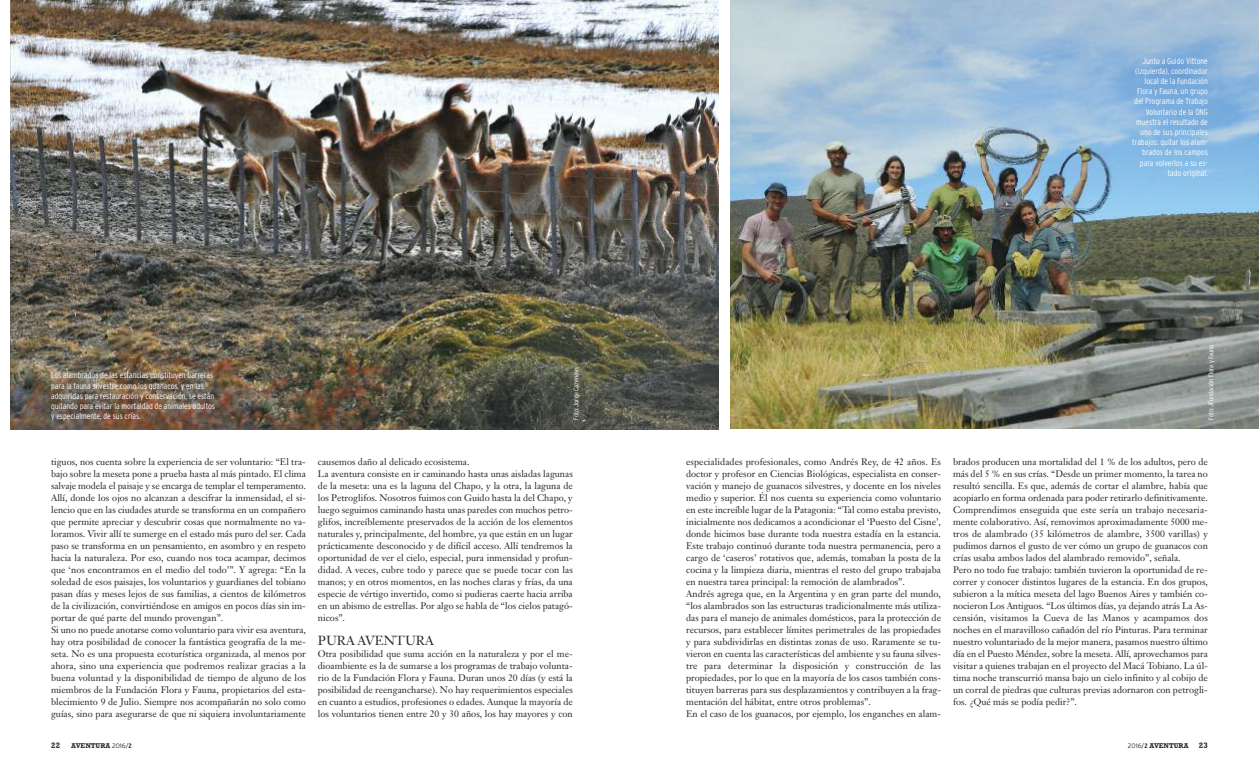
<style>
.page{position:relative;width:1259px;height:780px;background:#fff}
.page>*{position:absolute;margin:0;border:0;box-sizing:border-box;transform-origin:0 0}
.t1{font:13px "Janson Text Roman SC";color:#272627}
.t2{font:9.4px/12px "Janson Text";color:#272627}
.t3{font:300 condensed 8.5px/10.2px "Interstate";color:#fff}
.t4{font:700 8px "Rockwell";color:#272627}
.t5{font:300 condensed 7px "Interstate";letter-spacing:-.005em;color:#fff}
.t6{font:700 7px "Rockwell";color:#272627}
.s1{font-family:"Interstate";font-weight:300;font-size:6.5px}
.s2{font-family:"Interstate";font-stretch:condensed;font-size:6.5px}
</style>
<div class="page">
<img style="left:11px;top:0;width:707px;height:429px">
<img style="left:730px;top:0;width:529px;height:428px">
<p class="t3" style="left:51px;top:370px;width:165px">Los alambrados de las estancias constituyen barreras para la fauna silvestre como los guanacos, y en las adquiridas para restauración y conservación, se están quitando para evitar la mortaldad de animales adultos y especialmente, de sus crías.</p>
<p class="t5" style="left:572px;top:420px;width:55px;rotate:-90deg">Foto: Jorge Cazenave.</p>
<p class="t2" style="left:51px;top:456px;width:256px">tiguos, nos cuenta sobre la experiencia de ser voluntario: “El tra&shy;bajo sobre la meseta pone a prueba hasta al más pintado. El clima salvaje modela el paisaje y se encarga de templar el temperamento.<br>Allí, donde los ojos no alcanzan a descifrar la inmensidad, el si&shy;lencio que en las ciudades aturde se transforma en un compañero que permite apreciar y descubrir cosas que normalmente no va&shy;loramos. Vivir allí te sumerge en el estado más puro del ser. Cada paso se transforma en un pensamiento, en asombro y en respeto hacia la naturaleza. Por eso, cuando nos toca acampar, decimos que ‘nos encontramos en el medio del todo’”. Y agrega: “En la soledad de esos paisajes, los voluntarios y guardianes del tobiano pasan días y meses lejos de sus familias, a cientos de kilómetros de la civilización, convirtiéndose en amigos en pocos días sin im&shy;portar de qué parte del mundo provengan”.<br>Si uno no puede anotarse como voluntario para vivir esa aventura, hay otra posibilidad de conocer la fantástica geografía de la me&shy;seta. No es una propuesta ecoturística organizada, al menos por ahora, sino una experiencia que podremos realizar gracias a la buena voluntad y la disponibilidad de tiempo de alguno de los miembros de la Fundación Flora y Fauna, propietarios del esta&shy;blecimiento 9 de Julio. Siempre nos acompañarán no solo como guías, sino para asegurarse de que ni siquiera involuntariamente</p>
<p class="t2" style="left:318px;top:456px;width:256px">causemos daño al delicado ecosistema.<br>La aventura consiste en ir caminando hasta unas aisladas lagunas de la meseta: una es la laguna del Chapo, y la otra, la laguna de los Petroglifos. Nosotros fuimos con Guido hasta la del Chapo, y luego seguimos caminando hasta unas paredes con muchos petro&shy;glifos, increíblemente preservados de la acción de los elementos naturales y, principalmente, del hombre, ya que están en un lugar prácticamente desconocido y de difícil acceso. Allí tendremos la oportunidad de ver el cielo, especial, pura inmensidad y profun&shy;didad. A veces, cubre todo y parece que se puede tocar con las manos; y en otros momentos, en las noches claras y frías, da una especie de vértigo invertido, como si pudieras caerte hacia arriba en un abismo de estrellas. Por algo se habla de “los cielos patagó&shy;nicos”.</p>
<h1 class="t1" style="left:318px;top:635px;width:117px">PURA AVENTURA</h1>
<p class="t2" style="left:318px;top:648px;width:256px;text-align:justify">Otra posibilidad que suma acción en la naturaleza y por el me&shy;dioambiente es la de sumarse a los programas de trabajo volunta&shy;rio de la Fundación Flora y Fauna. Duran unos 20 días (y está la posibilidad de reengancharse). No hay requerimientos especiales en cuanto a estudios, profesiones o edades. Aunque la mayoría de los voluntarios tienen entre 20 y 30 años, los hay mayores y con</p>
<p class="t3" style="left:1132px;top:55px;width:77px;text-align:right">Junto a Guido Vittone (izquierda), coordinador local de la Fundación<br>Flora y Fauna, un grupo del Programa de Trabajo<br>Voluntario de la ONG muestra el resultado de uno de sus principales trabajos: quitar los alam&shy;brados de los campos para volverlos a su es&shy;tado original.</p>
<p class="t5" style="left:1207px;top:420px;width:78px;rotate:-90deg">Foto: JFundación Flora y Fauna.</p>
<p class="t2" style="left:686px;top:456px;width:256px">especialidades profesionales, como Andrés Rey, de 42 años. Es doctor y profesor en Ciencias Biológicas, especialista en conser&shy;vación y manejo de guanacos silvestres, y docente en los niveles medio y superior. Él nos cuenta su experiencia como voluntario en este increíble lugar de la Patagonia: “Tal como estaba previsto, inicialmente nos dedicamos a acondicionar el ‘Puesto del Cisne’, donde hicimos base durante toda nuestra estadía en la estancia.<br>Este trabajo continuó durante toda nuestra permanencia, pero a cargo de ‘caseros’ rotativos que, además, tomaban la posta de la cocina y la limpieza diaria, mientras el resto del grupo trabajaba en nuestra tarea principal: la remoción de alambrados”.<br>Andrés agrega que, en la Argentina y en gran parte del mundo, “los alambrados son las estructuras tradicionalmente más utiliza&shy;das para el manejo de animales domésticos, para la protección de recursos, para establecer límites perimetrales de las propiedades y para subdividirlas en distintas zonas de uso. Raramente se tu&shy;vieron en cuenta las características del ambiente y su fauna silves&shy;tre para determinar la disposición y construcción de las propiedades, por lo que en la mayoría de los casos también cons&shy;tituyen barreras para sus desplazamientos y contribuyen a la frag&shy;mentación del hábitat, entre otros problemas”.<br>En el caso de los guanacos, por ejemplo, los enganches en alam-</p>
<p class="t2" style="left:953px;top:456px;width:256px">brados producen una mortalidad del 1 % de los adultos, pero de más del 5 % en sus crías. “Desde un primer momento, la tarea no resultó sencilla. Es que, además de cortar el alambre, había que acopiarlo en forma ordenada para poder retirarlo definitivamente.<br>Comprendimos enseguida que este sería un trabajo necesaria&shy;mente colaborativo. Así, removimos aproximadamente 5000 me&shy;tros de alambrado (35 kilómetros de alambre, 3500 varillas) y pudimos darnos el gusto de ver cómo un grupo de guanacos con crías usaba ambos lados del alambrado removido”, señala.<br>Pero no todo fue trabajo: también tuvieron la oportunidad de re&shy;correr y conocer distintos lugares de la estancia. En dos grupos, subieron a la mítica meseta del lago Buenos Aires y también co&shy;nocieron Los Antiguos. “Los últimos días, ya dejando atrás La As&shy;censión, visitamos la Cueva de las Manos y acampamos dos noches en el maravilloso cañadón del río Pinturas. Para terminar nuestro voluntariado de la mejor manera, pasamos nuestro último día en el Puesto Méndez, sobre la meseta. Allí, aprovechamos para visitar a quienes trabajan en el proyecto del Macá Tobiano. La úl&shy;tima noche transcurrió mansa bajo un cielo infinito y al cobijo de un corral de piedras que culturas previas adornaron con petrogli&shy;fos. ¿Qué más se podía pedir?”.</p>
<p class="t4" style="left:51px;top:740px;width:11px">22</p>
<p class="t6" style="left:71px;top:741px;width:62px">AVENTURA <span class="s1">2016/</span><span class="s2">2</span></p>
<p class="t6" style="left:1128px;top:741px;width:62px"><span class="s1">2016/</span><span class="s2">2</span> AVENTURA</p>
<p class="t4" style="left:1198px;top:740px;width:11px">23</p>
</div>
